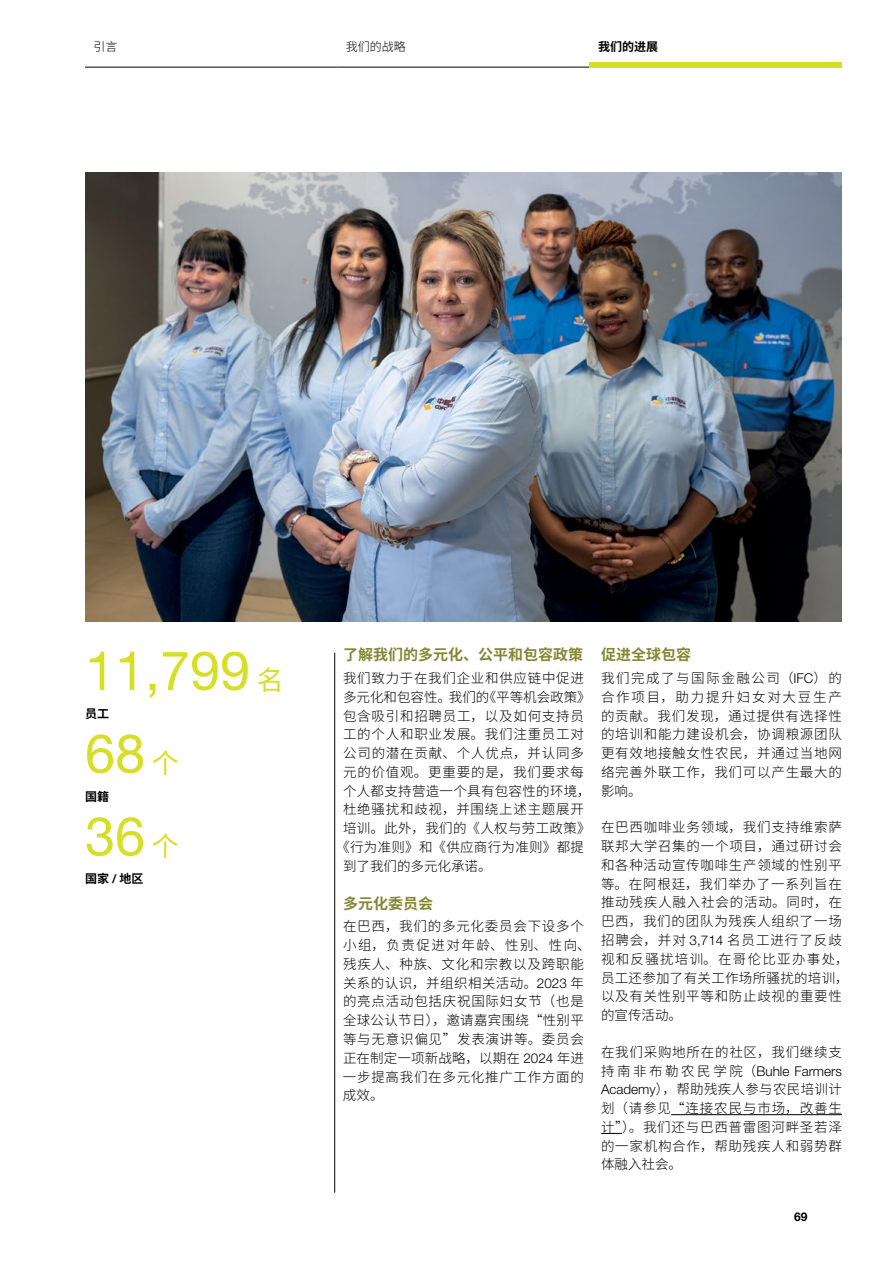
<style>
.page{position:relative;width:893px;height:1263px;background:#fff}
.page>*{position:absolute;margin:0;border:0;box-sizing:border-box;transform-origin:0 0}
.t1{font:54px "Helvetica Neue LT Std";color:#d7df23}
.t2{font:700 15px "Source Han Sans CN";color:#858735}
.t3{font:300 13.5px/18.8px "Source Han Sans CN";letter-spacing:.055em;color:#000}
.t4{font:300 13.5px "Source Han Sans CN";letter-spacing:.02em;color:#000}
.t5{font:300 13.5px "Source Han Sans CN";color:#000}
.t6{font:300 13.5px "Helvetica Neue LT Std";color:#000}
.t7{font:300 13.5px "Source Han Sans CN";letter-spacing:.025em;color:#000}
.t8{font:700 12px "Source Han Sans CN";color:#000}
.t9{font:300 12px "Source Han Sans CN";color:#000}
.t10{font:700 12px "Helvetica Neue LT Std";color:#000}
.s1{font-family:"Source Han Sans CN";font-size:27px}
.s2{font-family:"Helvetica Neue LT Std"}
.s3{font-family:"Source Han Sans CN"}
</style>
<div class="page">
<hr style="left:337px;top:67px;width:253px;height:1px;background:#000">
<hr style="left:85px;top:67px;width:252px;height:1px;background:#000">
<div style="left:590px;top:62px;width:252px;height:6px;background:#d7df23"></div>
<hr style="left:334px;top:653px;width:1px;height:540px;background:#000">
<img style="left:86px;top:172px;width:756px;height:449px">
<hr style="left:671px;top:1114px;width:171px;height:1px;background:#000">
<svg style="left:601px;top:1133px;width:21px;height:1px"></svg>
<p class="t9" style="left:94px;top:40px;width:25px">引言</p>
<p class="t9" style="left:346px;top:40px;width:62px">我们的战略</p>
<p class="t8" style="left:598px;top:40px;width:61px">我们的进展</p>
<h1 class="t1" style="left:85px;top:638px;width:200px">11,799 <span class="s1">名</span></h1>
<p class="t8" style="left:85px;top:706px;width:25px">员工</p>
<h1 class="t1" style="left:85px;top:721px;width:95px">68 <span class="s1">个</span></h1>
<p class="t8" style="left:85px;top:789px;width:25px">国籍</p>
<h1 class="t1" style="left:85px;top:804px;width:95px">36 <span class="s1">个</span></h1>
<p class="t8" style="left:85px;top:872px;width:60px">国家 <span class="s2">/</span> 地区</p>
<p class="t2" style="left:343px;top:646px;width:241px">了解我们的多元化、公平和包容政策</p>
<p class="t3" style="left:343px;top:669px;width:242px">我们致力于在我们企业和供应链中促进</p>
<p class="t5" style="left:343px;top:689px;width:249px">多元化和包容性。我们的《平等机会政策》</p>
<p class="t3" style="left:343px;top:706px;width:242px">包含吸引和招聘员工，以及如何支持员</p>
<p class="t3" style="left:343px;top:725px;width:242px">工的个人和职业发展。我们注重员工对</p>
<p class="t3" style="left:343px;top:744px;width:242px">公司的潜在贡献、个人优点，并认同多</p>
<p class="t3" style="left:343px;top:763px;width:242px">元的价值观。更重要的是，我们要求每</p>
<p class="t4" style="left:343px;top:783px;width:249px">个人都支持营造一个具有包容性的环境，</p>
<p class="t3" style="left:343px;top:800px;width:242px">杜绝骚扰和歧视，并围绕上述主题展开</p>
<p class="t7" style="left:343px;top:820px;width:249px">培训。此外，我们的《人权与劳工政策》</p>
<p class="t4" style="left:336px;top:839px;width:249px">《行为准则》和《供应商行为准则》都提</p>
<p class="t5" style="left:343px;top:858px;width:150px">到了我们的多元化承诺。</p>
<p class="t2" style="left:343px;top:895px;width:91px">多元化委员会</p>
<p class="t3" style="left:343px;top:917px;width:249px">在巴西，我们的多元化委员会下设多个小组，负责促进对年龄、性别、性向、残疾人、种族、文化和宗教以及跨职能关系的认识，并组织相关活动。<span class="s2">2023</span> 年的亮点活动包括庆祝国际妇女节（也是全球公认节日），邀请嘉宾围绕“性别平等与无意识偏见”发表演讲等。委员会正在制定一项新战略，以期在 <span class="s2">2024</span> 年进一步提高我们在多元化推广工作方面的成效。</p>
<p class="t2" style="left:601px;top:646px;width:91px">促进全球包容</p>
<p class="t3" style="left:601px;top:669px;width:242px;text-align:justify">我们完成了与国际金融公司（<span class="s2">IFC</span>）的合作项目，助力提升妇女对大豆生产的贡献。我们发现，通过提供有选择性的培训和能力建设机会，协调粮源团队更有效地接触女性农民，并通过当地网络完善外联工作，我们可以产生最大的影响。</p>
<p class="t3" style="left:601px;top:818px;width:249px">在巴西咖啡业务领域，我们支持维索萨联邦大学召集的一个项目，通过研讨会和各种活动宣传咖啡生产领域的性别平等。在阿根廷，我们举办了一系列旨在推动残疾人融入社会的活动。同时，在巴西，我们的团队为残疾人组织了一场招聘会，并对 <span class="s2">3,714</span> 名员工进行了反歧视和反骚扰培训。在哥伦比亚办事处，员工还参加了有关工作场所骚扰的培训，以及有关性别平等和防止歧视的重要性的宣传活动。</p>
<p class="t3" style="left:601px;top:1043px;width:242px">在我们采购地所在的社区，我们继续支</p>
<p class="t6" style="left:601px;top:1063px;width:242px"><span class="s3">持南非布勒农民学院（</span>Buhle Farmers</p>
<p class="t3" style="left:601px;top:1080px;width:242px;text-align:justify"><span class="s2">Academy</span>），帮助残疾人参与农民培训计划（请参见“连接农民与市场，改善生计”）。我们还与巴西普雷图河畔圣若泽的一家机构合作，帮助残疾人和弱势群体融入社会。</p>
<p class="t10" style="left:794px;top:1209px;width:15px">69</p>
</div>
